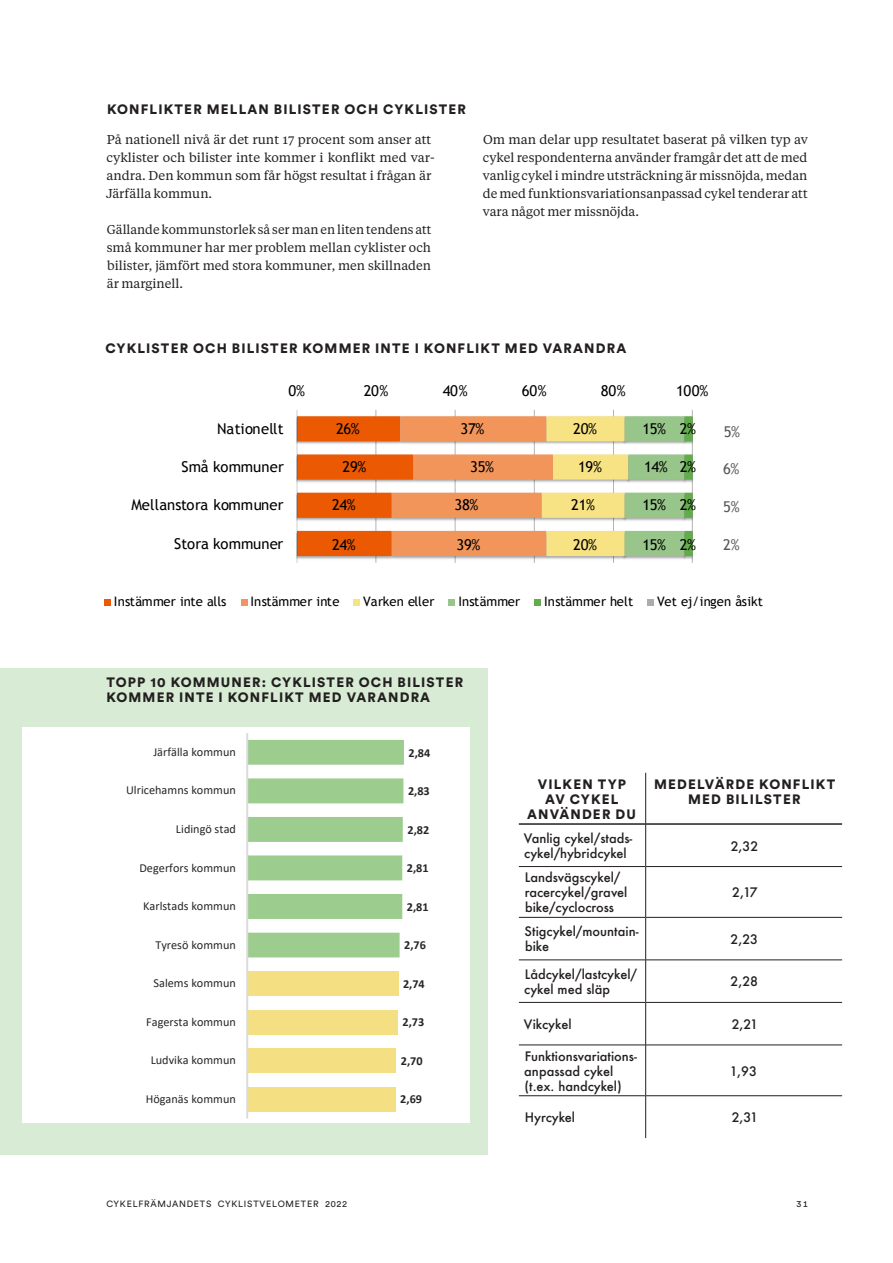
<style>
.page{position:relative;width:893px;height:1263px;background:#fff}
.page>*{position:absolute;margin:0;border:0;box-sizing:border-box;transform-origin:0 0}
.t1{font:14.85px "Trebuchet MS";letter-spacing:-.02em;color:#000}
.t2{font:14.85px "Trebuchet MS";letter-spacing:.015em;color:#000}
.t3{font:14.85px "Trebuchet MS";color:#595959}
.Faktarubrik{font:900 13.5px/15px "Circular Std";letter-spacing:.085em;color:#231f20;text-align:center}
.t4{font:13.05px "Trebuchet MS";color:#000}
.Brödtext{font:12.75px/18px "Tiempos Text";color:#231f20;text-align:justify}
.Bildtext{font:500 12.75px/15px "Futura";color:#231f20}
.t5{font:12.15px "Calibri";letter-spacing:.005em;color:#262626}
.t6{font:700 12.15px "Calibri";color:#262626}
.t7{font:9px "Circular Std";letter-spacing:.085em;color:#231f20}
</style>
<div class="page">
<hr style="left:375px;top:410px;width:1px;height:153px;background:#d1d1d1">
<hr style="left:455px;top:410px;width:1px;height:153px;background:#d0d0d0">
<hr style="left:534px;top:410px;width:1px;height:153px;background:#c0c0c0">
<hr style="left:613px;top:410px;width:1px;height:153px;background:#b5b5b5">
<hr style="left:692px;top:410px;width:1px;height:153px;background:#bfbfbf">
<img style="left:298px;top:414px;width:90px;height:147px">
<img style="left:388px;top:414px;width:150px;height:147px">
<img style="left:538px;top:556px;width:83px;height:3px">
<img style="left:621px;top:556px;width:60px;height:4px">
<img style="left:681px;top:414px;width:12px;height:147px">
<svg style="left:298px;top:416px;width:395px;height:140px"></svg>
<hr style="left:297px;top:410px;width:1px;height:153px;background:#000;opacity:.2">
<div style="left:104px;top:599px;width:7px;height:7px;background:#eb5903"></div>
<div style="left:241px;top:599px;width:6px;height:7px;background:#f2955a"></div>
<div style="left:353px;top:599px;width:7px;height:7px;background:#f7e284"></div>
<div style="left:449px;top:599px;width:6px;height:7px;background:#97c58a"></div>
<div style="left:534px;top:599px;width:7px;height:7px;background:#63ac4b"></div>
<div style="left:647px;top:599px;width:7px;height:7px;background:#afabab"></div>
<div style="left:0;top:668px;width:488px;height:487px;background:#d8ebd4"></div>
<hr style="left:519px;top:823px;width:126px;height:2px;background:#231f20">
<hr style="left:646px;top:823px;width:196px;height:2px;background:#231f20">
<hr style="left:519px;top:866px;width:126px;height:1px;background:#231f20">
<hr style="left:646px;top:866px;width:196px;height:1px;background:#231f20">
<hr style="left:519px;top:917px;width:126px;height:1px;background:#231f20">
<hr style="left:646px;top:917px;width:196px;height:1px;background:#231f20">
<hr style="left:519px;top:960px;width:126px;height:1px;background:#231f20">
<hr style="left:646px;top:960px;width:196px;height:1px;background:#231f20">
<hr style="left:519px;top:1002px;width:126px;height:1px;background:#231f20">
<hr style="left:646px;top:1002px;width:196px;height:1px;background:#231f20">
<hr style="left:519px;top:1045px;width:126px;height:1px;background:#231f20">
<hr style="left:646px;top:1045px;width:196px;height:1px;background:#231f20">
<hr style="left:519px;top:1095px;width:126px;height:1px;background:#231f20">
<hr style="left:646px;top:1095px;width:196px;height:1px;background:#231f20">
<hr style="left:645px;top:773px;width:1px;height:51px;background:#231f20">
<hr style="left:645px;top:824px;width:1px;height:42px;background:#231f20">
<hr style="left:645px;top:866px;width:1px;height:51px;background:#231f20">
<hr style="left:645px;top:917px;width:1px;height:43px;background:#231f20">
<hr style="left:645px;top:960px;width:1px;height:42px;background:#231f20">
<hr style="left:645px;top:1002px;width:1px;height:43px;background:#231f20">
<hr style="left:645px;top:1045px;width:1px;height:51px;background:#231f20">
<hr style="left:645px;top:1096px;width:1px;height:42px;background:#231f20">
<div style="left:22px;top:727px;width:448px;height:395px;background:#fff"></div>
<div style="left:247px;top:971px;width:151px;height:25px;background:#f4e082"></div>
<div style="left:247px;top:1010px;width:151px;height:24px;background:#f4e082"></div>
<div style="left:247px;top:1048px;width:149px;height:25px;background:#f4e082"></div>
<div style="left:247px;top:1087px;width:149px;height:25px;background:#f4e082"></div>
<svg style="left:248px;top:740px;width:156px;height:217px"></svg>
<hr style="left:246px;top:733px;width:2px;height:385px;background:#d9d9d9">
<p class="Faktarubrik" style="left:107px;top:101px;width:360px">KONFLIKTER MELLAN BILISTER OCH CYKLISTER</p>
<p class="Brödtext" style="left:106px;top:130px;width:330px;text-align:left">På nationell nivå är det runt 17 procent som anser att cyklister och bilister inte kommer i konflikt med var&shy;andra. Den kommun som får högst resultat i frågan är Järfälla kommun.</p>
<p class="Brödtext" style="left:107px;top:220px;width:326px">Gällande kommunstorlek så ser man en liten tendens att små kommuner har mer problem mellan cyklister och bilister, jämfört med stora kommuner, men skillnaden är marginell.</p>
<p class="Brödtext" style="left:483px;top:130px;width:326px">Om man delar upp resultatet baserat på vilken typ av cykel respondenterna använder framgår det att de med vanlig cykel i mindre utsträckning är missnöjda, medan de med funktionsvariationsanpassad cykel tenderar att vara något mer missnöjda.</p>
<p class="Faktarubrik" style="left:105px;top:340px;width:522px">CYKLISTER OCH BILISTER KOMMER INTE I KONFLIKT MED VARANDRA</p>
<p class="t1" style="left:289px;top:382px;width:18px">0%</p>
<p class="t1" style="left:364px;top:382px;width:26px">20%</p>
<p class="t1" style="left:443px;top:382px;width:26px">40%</p>
<p class="t1" style="left:522px;top:382px;width:26px">60%</p>
<p class="t1" style="left:601px;top:382px;width:26px">80%</p>
<p class="t1" style="left:676px;top:382px;width:34px">100%</p>
<p class="t2" style="left:217px;top:420px;width:68px">Nationellt</p>
<p class="t2" style="left:181px;top:458px;width:104px">Små kommuner</p>
<p class="t1" style="left:132px;top:496px;width:154px">Mellanstora kommuner</p>
<p class="t1" style="left:174px;top:535px;width:111px">Stora kommuner</p>
<p class="t1" style="left:336px;top:420px;width:25px">26%</p>
<p class="t1" style="left:343px;top:458px;width:25px">29%</p>
<p class="t1" style="left:332px;top:496px;width:25px">24%</p>
<p class="t1" style="left:332px;top:535px;width:25px">24%</p>
<p class="t1" style="left:461px;top:420px;width:25px">37%</p>
<p class="t1" style="left:470px;top:458px;width:25px">35%</p>
<p class="t1" style="left:455px;top:496px;width:25px">38%</p>
<p class="t1" style="left:457px;top:535px;width:25px">39%</p>
<p class="t1" style="left:573px;top:420px;width:25px">20%</p>
<p class="t1" style="left:578px;top:458px;width:25px">19%</p>
<p class="t1" style="left:571px;top:496px;width:25px">21%</p>
<p class="t1" style="left:573px;top:536px;width:25px">20%</p>
<p class="t1" style="left:642px;top:420px;width:25px">15%</p>
<p class="t1" style="left:644px;top:458px;width:25px">14%</p>
<p class="t1" style="left:642px;top:496px;width:25px">15%</p>
<p class="t1" style="left:642px;top:536px;width:25px">15%</p>
<p class="t1" style="left:680px;top:420px;width:18px">2%</p>
<p class="t1" style="left:680px;top:458px;width:18px">2%</p>
<p class="t1" style="left:680px;top:496px;width:18px">2%</p>
<p class="t1" style="left:680px;top:536px;width:18px">2%</p>
<p class="t3" style="left:724px;top:423px;width:18px">5%</p>
<p class="t3" style="left:723px;top:460px;width:18px">6%</p>
<p class="t3" style="left:723px;top:498px;width:18px">5%</p>
<p class="t3" style="left:723px;top:536px;width:18px">2%</p>
<p class="t4" style="left:114px;top:594px;width:114px">Instämmer inte alls</p>
<p class="t4" style="left:250px;top:594px;width:91px">Instämmer inte</p>
<p class="t4" style="left:363px;top:594px;width:73px">Varken eller</p>
<p class="t4" style="left:458px;top:594px;width:63px">Instämmer</p>
<p class="t4" style="left:544px;top:594px;width:91px">Instämmer helt</p>
<p class="t4" style="left:657px;top:594px;width:107px">Vet ej/ingen åsikt</p>
<p class="Faktarubrik" style="left:106px;top:674px;width:358px;text-align:left">TOPP 10 KOMMUNER: CYKLISTER OCH BILISTER<br>KOMMER INTE I KONFLIKT MED VARANDRA</p>
<p class="t5" style="left:153px;top:743px;width:84px">Järfälla kommun</p>
<p class="t5" style="left:126px;top:782px;width:111px">Ulricehamns kommun</p>
<p class="t5" style="left:176px;top:820px;width:62px">Lidingö stad</p>
<p class="t5" style="left:139px;top:859px;width:98px">Degerfors kommun</p>
<p class="t5" style="left:143px;top:898px;width:94px">Karlstads kommun</p>
<p class="t5" style="left:155px;top:936px;width:82px">Tyresö kommun</p>
<p class="t5" style="left:154px;top:975px;width:84px">Salems kommun</p>
<p class="t5" style="left:146px;top:1013px;width:91px">Fagersta kommun</p>
<p class="t5" style="left:151px;top:1052px;width:87px">Ludvika kommun</p>
<p class="t5" style="left:146px;top:1090px;width:92px">Höganäs kommun</p>
<p class="t6" style="left:409px;top:744px;width:23px">2,84</p>
<p class="t6" style="left:408px;top:782px;width:23px">2,83</p>
<p class="t6" style="left:407px;top:821px;width:23px">2,82</p>
<p class="t6" style="left:407px;top:859px;width:23px">2,81</p>
<p class="t6" style="left:407px;top:898px;width:23px">2,81</p>
<p class="t6" style="left:404px;top:936px;width:23px">2,76</p>
<p class="t6" style="left:403px;top:975px;width:23px">2,74</p>
<p class="t6" style="left:402px;top:1014px;width:23px">2,73</p>
<p class="t6" style="left:401px;top:1052px;width:23px">2,70</p>
<p class="t6" style="left:400px;top:1091px;width:23px">2,69</p>
<p class="Faktarubrik" style="left:527px;top:776px;width:110px">VILKEN TYP<br>AV CYKEL<br>ANVÄNDER DU</p>
<p class="Faktarubrik" style="left:654px;top:776px;width:183px">MEDELVÄRDE KONFLIKT<br>MED BILILSTER</p>
<p class="Bildtext" style="left:524px;top:831px;width:110px">Vanlig cykel/stads-</p>
<p class="Bildtext" style="left:524px;top:846px;width:104px">cykel/hybridcykel</p>
<p class="Bildtext" style="left:731px;top:838px;width:29px">2,32</p>
<p class="Bildtext" style="left:525px;top:870px;width:97px">Landsvägscykel/</p>
<p class="Bildtext" style="left:525px;top:885px;width:104px">racercykel/gravel bike/cyclocross</p>
<p class="Bildtext" style="left:732px;top:885px;width:27px">2,17</p>
<p class="Bildtext" style="left:525px;top:924px;width:115px">Stigcykel/mountain&shy;bike</p>
<p class="Bildtext" style="left:731px;top:931px;width:29px">2,23</p>
<p class="Bildtext" style="left:524px;top:966px;width:114px">Lådcykel/lastcykel/ cykel med släp</p>
<p class="Bildtext" style="left:730px;top:974px;width:29px">2,28</p>
<p class="Bildtext" style="left:524px;top:1016px;width:49px">Vikcykel</p>
<p class="Bildtext" style="left:732px;top:1016px;width:28px">2,21</p>
<p class="Bildtext" style="left:524px;top:1048px;width:114px">Funktionsvariations&shy;anpassad cykel (t.ex. handcykel)</p>
<p class="Bildtext" style="left:730px;top:1063px;width:28px">1,93</p>
<p class="Bildtext" style="left:525px;top:1110px;width:52px">Hyrcykel</p>
<p class="Bildtext" style="left:732px;top:1110px;width:28px">2,31</p>
<p class="t7" style="left:106px;top:1198px;width:242px">CYKELFRÄMJANDETS CYKLISTVELOMETER 2022</p>
<p class="t7" style="left:796px;top:1198px;width:13px">31</p>
</div>
